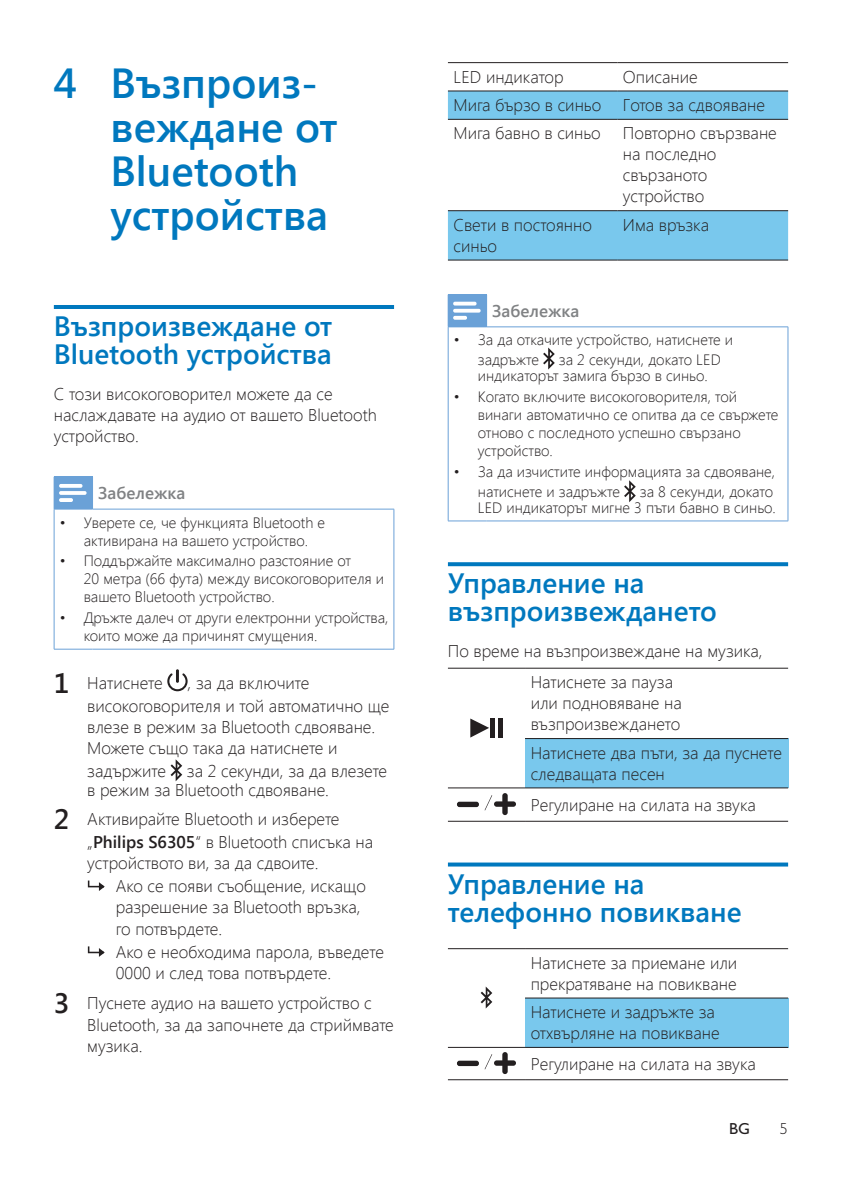
<style>
.page{position:relative;width:842px;height:1191px;background:#fff}
.page>*{position:absolute;margin:0;border:0;box-sizing:border-box;transform-origin:0 0}
.Heading_1{font:600 42px/44px "Segoe UI";color:#0078be}
.Heading_2{font:600 28px/28px "Segoe UI";color:#0078be}
.Text{font:300 17px/21px "Segoe UI";color:#231f20}
.t1{font:600 17px "Segoe UI";color:#808284}
.t2{font:500 16px "Gill Sans MT Pro";color:#231f20}
.t3{font:300 16px "Gill Sans MT Pro";color:#231f20}
.Text-2{font:300 15px/18px "Segoe UI";color:#231f20}
.s1{font-weight:600;font-size:28px}
.s2{font-weight:600}
</style>
<div class="page">
<hr style="left:54px;top:305px;width:340px;height:4px;background:#0078be">
<div style="left:54px;top:477px;width:39px;height:32px;background:#6aa1d7"></div>
<hr style="left:394px;top:509px;width:1px;height:140px;background:#6aa1d7">
<hr style="left:54px;top:476px;width:39px;height:1px;background:#6aa1d7">
<hr style="left:54px;top:509px;width:39px;height:1px;background:#6aa1d7">
<hr style="left:54px;top:509px;width:1px;height:140px;background:#6aa1d7">
<hr style="left:93px;top:509px;width:301px;height:1px;background:#6aa1d7">
<hr style="left:54px;top:649px;width:39px;height:1px;background:#6aa1d7">
<hr style="left:93px;top:649px;width:301px;height:1px;background:#6aa1d7">
<svg style="left:59px;top:484px;width:28px;height:18px"></svg>
<hr style="left:176px;top:669px;width:3px;height:14px;background:#231f20">
<svg style="left:167px;top:673px;width:21px;height:18px"></svg>
<svg style="left:171px;top:759px;width:11px;height:22px"></svg>
<svg style="left:88px;top:880px;width:17px;height:11px"></svg>
<svg style="left:88px;top:946px;width:17px;height:11px"></svg>
<svg style="left:448px;top:562px;width:340px;height:4px"></svg>
<svg style="left:448px;top:862px;width:340px;height:4px"></svg>
<svg style="left:448px;top:92px;width:340px;height:168px"></svg>
<hr style="left:448px;top:62px;width:169px;height:1px;background:#231f20">
<hr style="left:617px;top:62px;width:171px;height:1px;background:#231f20">
<hr style="left:448px;top:91px;width:169px;height:1px;background:#231f20">
<hr style="left:617px;top:91px;width:171px;height:1px;background:#231f20">
<hr style="left:448px;top:119px;width:169px;height:1px;background:#231f20">
<hr style="left:617px;top:119px;width:171px;height:1px;background:#231f20">
<hr style="left:448px;top:210px;width:169px;height:1px;background:#231f20">
<hr style="left:617px;top:210px;width:171px;height:1px;background:#231f20">
<hr style="left:448px;top:260px;width:169px;height:1px;background:#231f20">
<hr style="left:617px;top:260px;width:171px;height:1px;background:#231f20">
<div style="left:448px;top:294px;width:39px;height:33px;background:#6aa1d7"></div>
<hr style="left:788px;top:327px;width:1px;height:194px;background:#6aa1d7">
<hr style="left:448px;top:327px;width:1px;height:194px;background:#6aa1d7">
<hr style="left:487px;top:326px;width:301px;height:1px;background:#6aa1d7">
<hr style="left:448px;top:520px;width:39px;height:1px;background:#6aa1d7">
<hr style="left:487px;top:520px;width:301px;height:1px;background:#6aa1d7">
<svg style="left:453px;top:302px;width:28px;height:18px"></svg>
<svg style="left:543px;top:347px;width:12px;height:22px"></svg>
<svg style="left:624px;top:480px;width:12px;height:22px"></svg>
<div style="left:525px;top:738px;width:263px;height:50px;background:#79c8ed"></div>
<hr style="left:448px;top:668px;width:77px;height:1px;background:#231f20">
<hr style="left:525px;top:668px;width:263px;height:1px;background:#231f20">
<hr style="left:525px;top:738px;width:263px;height:1px;background:#231f20">
<hr style="left:448px;top:787px;width:77px;height:1px;background:#231f20">
<hr style="left:525px;top:787px;width:263px;height:1px;background:#231f20">
<hr style="left:448px;top:821px;width:77px;height:1px;background:#231f20">
<hr style="left:525px;top:821px;width:263px;height:1px;background:#231f20">
<hr style="left:491px;top:718px;width:4px;height:19px;background:#231f20">
<div style="left:498px;top:718px;width:5px;height:19px;background:#231f20"></div>
<svg style="left:470px;top:718px;width:19px;height:19px"></svg>
<div style="left:457px;top:801px;width:22px;height:6px;background:#231f20;border-radius:2px"></div>
<svg style="left:485px;top:793px;width:31px;height:22px"></svg>
<div style="left:525px;top:998px;width:263px;height:49px;background:#79c8ed"></div>
<hr style="left:448px;top:948px;width:77px;height:1px;background:#231f20">
<hr style="left:525px;top:948px;width:263px;height:1px;background:#231f20">
<hr style="left:525px;top:997px;width:263px;height:1px;background:#231f20">
<hr style="left:448px;top:1047px;width:77px;height:1px;background:#231f20">
<hr style="left:525px;top:1047px;width:263px;height:1px;background:#231f20">
<hr style="left:448px;top:1079px;width:77px;height:1px;background:#231f20">
<hr style="left:525px;top:1079px;width:263px;height:1px;background:#231f20">
<svg style="left:481px;top:986px;width:11px;height:22px"></svg>
<div style="left:457px;top:1060px;width:22px;height:6px;background:#231f20;border-radius:2px"></div>
<svg style="left:485px;top:1052px;width:31px;height:22px"></svg>
<p class="Heading_1" style="left:111px;top:59px;width:229px;text-indent:-57px">4 Възпроиз&shy;веждане от<br>Bluetooth устройства</p>
<p class="Heading_2" style="left:54px;top:311px;width:280px">Възпроизвеждане от<br>Bluetooth устройства</p>
<p class="Text" style="left:54px;top:382px;width:324px">С този високоговорител можете да се наслаждавате на аудио от вашето Bluetooth устройство.</p>
<p class="t1" style="left:98px;top:481px;width:89px">Забележка</p>
<p class="Text-2" style="left:60px;top:513px;width:267px;text-align:center">• Уверете се, че функцията Bluetooth е активирана на вашето устройство.</p>
<p class="Text-2" style="left:84px;top:551px;width:302px;text-indent:-24px">• Поддържайте максимално разстояние от<br>20 метра (66 фута) между високоговорителя и вашето Bluetooth устройство.</p>
<p class="Text-2" style="left:84px;top:608px;width:306px;text-indent:-24px">• Дръжте далеч от други електронни устройства, които може да причинят смущения.</p>
<p class="Text" style="left:54px;top:672px;width:110px"><span class="s1">1</span> Натиснете</p>
<p class="Text" style="left:87px;top:672px;width:304px;line-height:21.6px;text-indent:100px">, за да включите високоговорителя и той автоматично ще влезе в режим за Bluetooth сдвояване.<br>Можете също така да натиснете и</p>
<p class="Text" style="left:87px;top:760px;width:301px;line-height:19px">задържите за 2 секунди, за да влезете в режим за Bluetooth сдвояване.</p>
<p class="Text" style="left:87px;top:807px;width:287px;line-height:21.8px;text-indent:-33px"><span class="s1">2</span> Активирайте Bluetooth и изберете „<span class="s2">Philips S6305</span>“ в Bluetooth списъка на устройството ви, за да сдвоите.</p>
<p class="Text" style="left:116px;top:875px;width:252px">Ако се появи съобщение, искащо разрешение за Bluetooth връзка, го потвърдете.</p>
<p class="Text" style="left:116px;top:941px;width:270px">Ако е необходима парола, въведете<br>0000 и след това потвърдете.</p>
<p class="Text" style="left:87px;top:991px;width:308px;line-height:21.8px;text-indent:-33px"><span class="s1">3</span> Пуснете аудио на вашето устройство с<br>Bluetooth, за да започнете да стриймвате музика.</p>
<p class="Text" style="left:454px;top:66px;width:111px">LED индикатор</p>
<p class="Text" style="left:623px;top:66px;width:76px">Описание</p>
<p class="Text" style="left:454px;top:94px;width:149px">Мига бързо в синьо</p>
<p class="Text" style="left:623px;top:94px;width:144px">Готов за сдвояване</p>
<p class="Text" style="left:454px;top:122px;width:149px">Мига бавно в синьо</p>
<p class="Text" style="left:623px;top:122px;width:155px">Повторно свързване на последно свързаното устройство</p>
<p class="Text" style="left:454px;top:214px;width:140px">Свети в постоянно синьо</p>
<p class="Text" style="left:623px;top:214px;width:88px">Има връзка</p>
<p class="t1" style="left:492px;top:299px;width:89px">Забележка</p>
<p class="Text-2" style="left:478px;top:330px;width:257px;line-height:19.6px;text-indent:-24px">• За да откачите устройство, натиснете и задръжте</p>
<p class="Text-2" style="left:478px;top:351px;width:244px;line-height:16.4px;text-indent:81px">за 2 секунди, докато LED индикаторът замига бързо в синьо.</p>
<p class="Text-2" style="left:478px;top:387px;width:302px;text-indent:-24px">• Когато включите високоговорителя, той винаги автоматично се опитва да се свържете отново с последното успешно свързано устройство.</p>
<p class="Text-2" style="left:478px;top:461px;width:299px;line-height:19.6px;text-indent:-24px">• За да изчистите информацията за сдвояване, натиснете и задръжте</p>
<p class="Text-2" style="left:478px;top:482px;width:300px;line-height:16.4px;text-align:right">за 8 секунди, докато<br>LED индикаторът мигне 3 пъти бавно в синьо.</p>
<p class="Heading_2" style="left:448px;top:568px;width:271px">Управление на възпроизвеждането</p>
<p class="Text" style="left:448px;top:640px;width:316px">По време на възпроизвеждане на музика,</p>
<p class="Text" style="left:531px;top:671px;width:153px">Натиснете за пауза или подновяване на възпроизвеждането</p>
<p class="Text" style="left:531px;top:741px;width:253px">Натиснете два пъти, за да пуснете следващата песен</p>
<p class="Text" style="left:531px;top:793px;width:227px">Регулиране на силата на звука</p>
<p class="Heading_2" style="left:448px;top:868px;width:295px">Управление на телефонно повикване</p>
<p class="Text" style="left:531px;top:951px;width:208px">Натиснете за приемане или прекратяване на повикване</p>
<p class="Text" style="left:531px;top:1001px;width:190px">Натиснете и задръжте за отхвърляне на повикване</p>
<p class="Text" style="left:531px;top:1052px;width:227px">Регулиране на силата на звука</p>
<p class="t2" style="left:729px;top:1119px;width:22px">BG</p>
<p class="t3" style="left:780px;top:1119px;width:9px">5</p>
</div>
